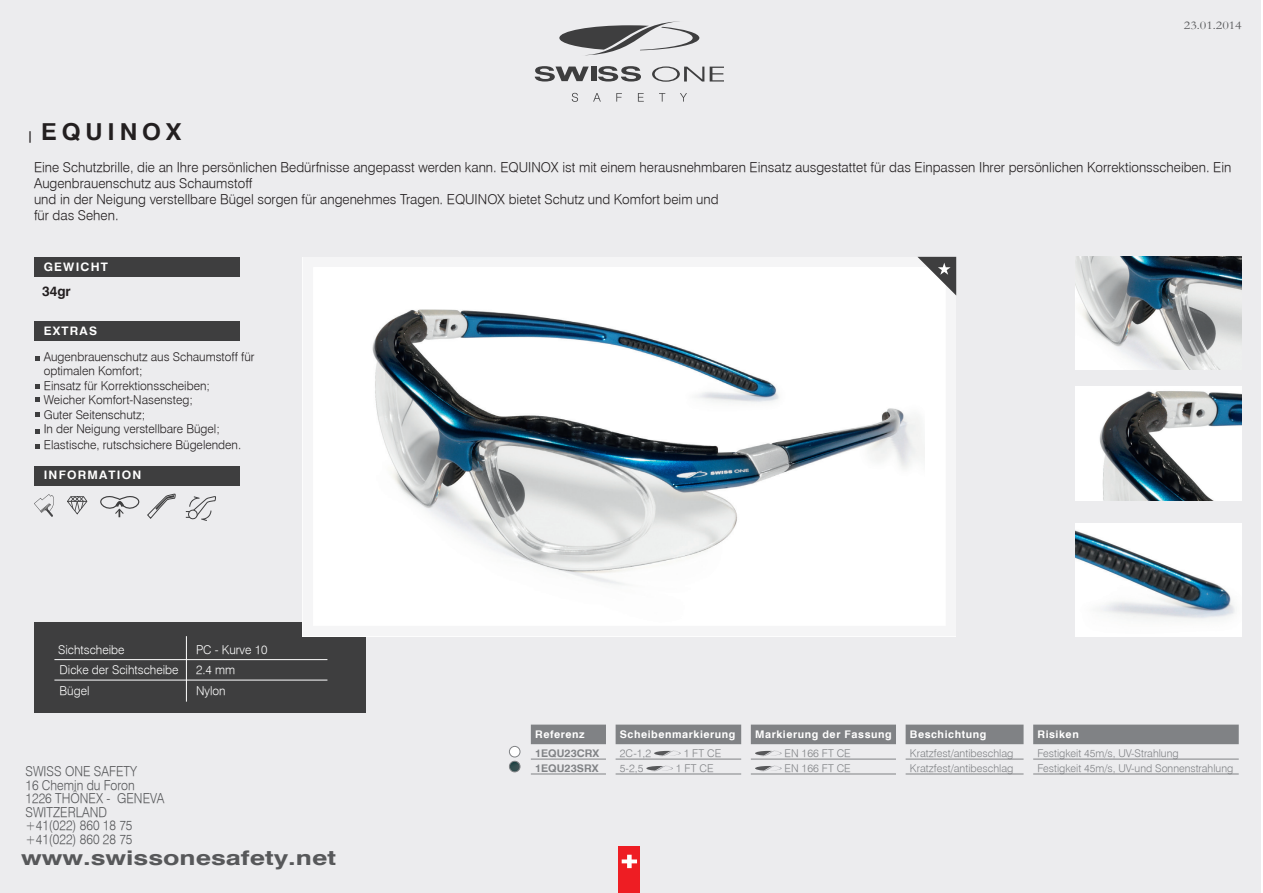
<style>
.page{position:relative;width:1263px;height:893px;background:#fff}
.page>*{position:absolute;margin:0;border:0;box-sizing:border-box;transform-origin:0 0}
.t1{font:700 23.4px "Swiss 721 BT";letter-spacing:.2em;color:#231f20}
.t2{font:700 20.25px "Swiss 721 BT";color:#57585a;scale:1.33 1}
.t3{font:13.5px/16.2px "Swiss 721 Light BT";color:#231f20}
.t4{font:13.5px "Swiss 721 Light BT";color:#57585a;scale:.92 1}
.t5{font:700 13.5px "Swiss 721 BT";color:#231f20}
.t6{font:12px/14.4px "Swiss 721 Light BT";color:#231f20}
.t7{font:12px "Swiss 721 Light BT";color:#fff}
.t8{font:12px "Garamond";color:#57585a;scale:1.15 1}
.t9{font:700 11.7px "Swiss 721 BT";letter-spacing:.1em;color:#fff}
.t10{font:10.5px "Swiss 721 Light BT";color:#808285}
.t11{font:700 10.5px "Swiss 721 BT";letter-spacing:.05em;color:#fff}
.t12{font:700 10.5px "Swiss 721 BT";color:#808285}
.s1{font-size:11.7px}
</style>
<div class="page">
<div style="left:0;top:0;width:1261px;height:893px;background:#ececee"></div>
<div style="left:34px;top:622px;width:332px;height:90px;background:#3e3e3f"></div>
<hr style="left:186px;top:636px;width:1px;height:66px;background:#fff">
<hr style="left:54px;top:659px;width:273px;height:1px;background:#fff">
<hr style="left:54px;top:680px;width:273px;height:1px;background:#fff">
<svg style="left:35px;top:356px;width:4px;height:4px"></svg>
<svg style="left:35px;top:384px;width:4px;height:5px"></svg>
<svg style="left:35px;top:444px;width:4px;height:4px"></svg>
<div style="left:34px;top:257px;width:205px;height:20px;background:#3e3e3f"></div>
<div style="left:34px;top:321px;width:205px;height:20px;background:#3e3e3f"></div>
<div style="left:34px;top:466px;width:205px;height:20px;background:#3e3e3f"></div>
<div style="left:303px;top:267px;width:643px;height:369px;background:#fdfdfd"></div>
<svg style="left:917px;top:257px;width:39px;height:39px"></svg>
<svg style="left:535px;top:66px;width:54px;height:16px"></svg>
<div style="left:591px;top:67px;width:5px;height:14px;background:#3e3e3f"></div>
<svg style="left:598px;top:66px;width:43px;height:16px"></svg>
<svg style="left:652px;top:66px;width:52px;height:16px"></svg>
<svg style="left:710px;top:67px;width:14px;height:15px"></svg>
<svg style="left:559px;top:21px;width:140px;height:34px"></svg>
<svg style="left:572px;top:93px;width:6px;height:9px"></svg>
<svg style="left:593px;top:93px;width:8px;height:9px"></svg>
<svg style="left:616px;top:93px;width:6px;height:9px"></svg>
<svg style="left:638px;top:93px;width:6px;height:9px"></svg>
<svg style="left:659px;top:93px;width:6px;height:9px"></svg>
<svg style="left:680px;top:93px;width:7px;height:9px"></svg>
<div style="left:619px;top:847px;width:21px;height:46px;background:#ee1d23"></div>
<svg style="left:622px;top:855px;width:15px;height:13px"></svg>
<svg style="left:35px;top:397px;width:5px;height:5px"></svg>
<svg style="left:35px;top:412px;width:5px;height:4px"></svg>
<svg style="left:35px;top:429px;width:5px;height:4px"></svg>
<svg style="left:67px;top:496px;width:20px;height:19px"></svg>
<svg style="left:34px;top:494px;width:20px;height:23px"></svg>
<svg style="left:100px;top:493px;width:76px;height:26px"></svg>
<svg style="left:187px;top:496px;width:29px;height:25px"></svg>
<div style="left:314px;top:268px;width:611px;height:356px;background:#fff"></div>
<img style="left:372px;top:309px;width:553px;height:276px">
<img style="left:1076px;top:387px;width:166px;height:113px">
<img style="left:1076px;top:523px;width:166px;height:113px">
<img style="left:1076px;top:257px;width:166px;height:113px">
<div style="left:509px;top:746px;width:11px;height:11px;background:#fff;border-radius:50%"></div>
<div style="left:509px;top:746px;width:11px;height:11px;border:1px solid #808285;border-radius:50%"></div>
<svg style="left:509px;top:761px;width:11px;height:11px"></svg>
<div style="left:509px;top:761px;width:11px;height:11px;border:1px solid #808285;border-radius:50%"></div>
<div style="left:531px;top:725px;width:708px;height:19px;background:#808285"></div>
<hr style="left:531px;top:759px;width:75px;height:1px;background:#808285">
<hr style="left:531px;top:774px;width:75px;height:1px;background:#808285">
<hr style="left:616px;top:759px;width:125px;height:1px;background:#808285">
<hr style="left:616px;top:774px;width:125px;height:1px;background:#808285">
<hr style="left:751px;top:759px;width:145px;height:1px;background:#808285">
<hr style="left:751px;top:774px;width:145px;height:1px;background:#808285">
<hr style="left:906px;top:759px;width:117px;height:1px;background:#808285">
<hr style="left:906px;top:774px;width:117px;height:1px;background:#808285">
<hr style="left:1033px;top:759px;width:206px;height:1px;background:#808285">
<hr style="left:1033px;top:774px;width:206px;height:1px;background:#808285">
<svg style="left:654px;top:750px;width:27px;height:7px"></svg>
<svg style="left:755px;top:750px;width:27px;height:7px"></svg>
<svg style="left:646px;top:765px;width:27px;height:7px"></svg>
<svg style="left:755px;top:765px;width:27px;height:7px"></svg>
<p class="t8" style="left:1184px;top:17px;width:52px">23.01.2014</p>
<p class="t1" style="left:27px;top:117px;width:155px"><span class="s1">|</span> EQUINOX</p>
<p class="t3" style="left:34px;top:159px;width:1199px">Eine Schutzbrille, die an Ihre persönlichen Bedürfnisse angepasst werden kann. EQUINOX ist mit einem herausnehmbaren Einsatz ausgestattet für das Einpassen Ihrer persönlichen Korrektionsscheiben. Ein Augenbrauenschutz aus Schaumstoff<br>und in der Neigung verstellbare Bügel sorgen für angenehmes Tragen. EQUINOX bietet Schutz und Komfort beim und<br>für das Sehen.</p>
<p class="t9" style="left:44px;top:259px;width:66px">GEWICHT</p>
<p class="t5" style="left:42px;top:283px;width:30px">34gr</p>
<p class="t9" style="left:44px;top:324px;width:55px">EXTRAS</p>
<p class="t6" style="left:44px;top:349px;width:212px">Augenbrauenschutz aus Schaumstoff für optimalen Komfort;</p>
<p class="t6" style="left:44px;top:378px;width:168px">Einsatz für Korrektionsscheiben;</p>
<p class="t6" style="left:44px;top:393px;width:151px">Weicher Komfort-Nasensteg;</p>
<p class="t6" style="left:44px;top:407px;width:103px">Guter Seitenschutz;</p>
<p class="t6" style="left:44px;top:421px;width:178px">In der Neigung verstellbare Bügel;</p>
<p class="t6" style="left:44px;top:438px;width:199px">Elastische, rutschsichere Bügelenden.</p>
<p class="t9" style="left:44px;top:468px;width:99px">INFORMATION</p>
<p class="t7" style="left:58px;top:643px;width:68px">Sichtscheibe</p>
<p class="t7" style="left:196px;top:643px;width:73px">PC - Kurve 10</p>
<p class="t7" style="left:60px;top:662px;width:120px">Dicke der Scihtscheibe</p>
<p class="t7" style="left:196px;top:662px;width:41px">2.4 mm</p>
<p class="t7" style="left:60px;top:683px;width:31px">Bügel</p>
<p class="t7" style="left:196px;top:683px;width:31px">Nylon</p>
<p class="t4" style="left:26px;top:763px;width:123px">SWISS ONE SAFETY</p>
<p class="t4" style="left:26px;top:777px;width:120px">16 Chemin du Foron</p>
<p class="t4" style="left:26px;top:790px;width:153px">1226 THÔNEX - GENEVA</p>
<p class="t4" style="left:26px;top:804px;width:90px">SWITZERLAND</p>
<p class="t4" style="left:26px;top:817px;width:118px">+41(022) 860 18 75</p>
<p class="t4" style="left:26px;top:831px;width:118px">+41(022) 860 28 75</p>
<p class="t2" style="left:21px;top:845px;width:238px">www.swissonesafety.net</p>
<p class="t11" style="left:535px;top:728px;width:51px">Referenz</p>
<p class="t11" style="left:620px;top:728px;width:117px">Scheibenmarkierung</p>
<p class="t11" style="left:755px;top:728px;width:138px">Markierung der Fassung</p>
<p class="t11" style="left:910px;top:728px;width:78px">Beschichtung</p>
<p class="t11" style="left:1037px;top:728px;width:43px">Risiken</p>
<p class="t12" style="left:535px;top:746px;width:66px">1EQU23CRX</p>
<p class="t10" style="left:620px;top:746px;width:33px">2C-1,2</p>
<p class="t10" style="left:684px;top:746px;width:39px">1 FT CE</p>
<p class="t10" style="left:785px;top:746px;width:68px">EN 166 FT CE</p>
<p class="t10" style="left:910px;top:746px;width:105px">Kratzfest/antibeschlag</p>
<p class="t10" style="left:1037px;top:746px;width:143px">Festigkeit 45m/s, UV-Strahlung</p>
<p class="t12" style="left:535px;top:761px;width:65px">1EQU23SRX</p>
<p class="t10" style="left:620px;top:761px;width:25px">5-2,5</p>
<p class="t10" style="left:676px;top:761px;width:39px">1 FT CE</p>
<p class="t10" style="left:785px;top:761px;width:68px">EN 166 FT CE</p>
<p class="t10" style="left:910px;top:761px;width:105px">Kratzfest/antibeschlag</p>
<p class="t10" style="left:1037px;top:761px;width:197px">Festigkeit 45m/s, UV-und Sonnenstrahlung</p>
</div>
